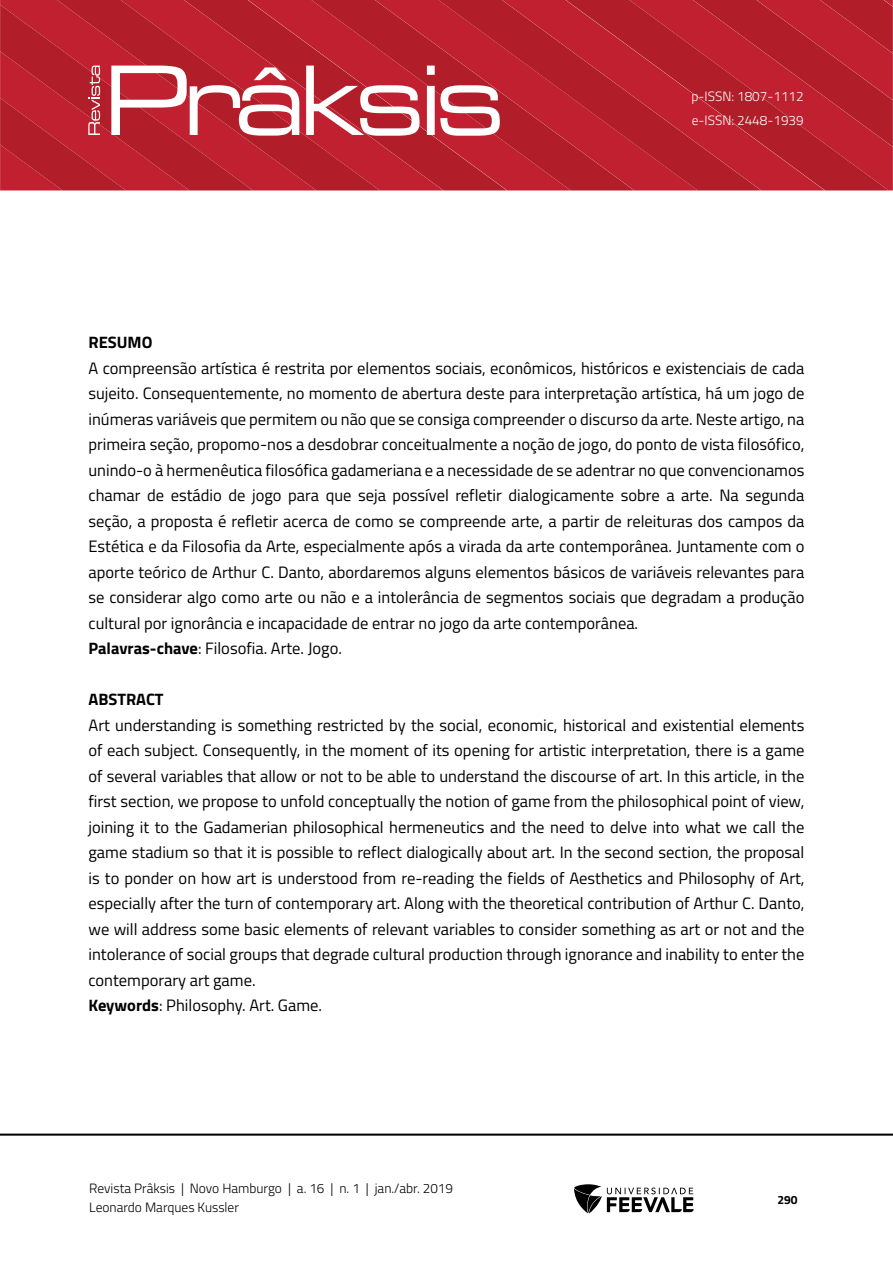
<style>
.page{position:relative;width:893px;height:1263px;background:#fff}
.page>*{position:absolute;margin:0;border:0;box-sizing:border-box;transform-origin:0 0}
.Resumo{font:16.5px/25.5px "Titillium Web";color:#000;text-align:justify}
.Resumo-2{font:700 16.5px "Titillium Web";color:#000}
.t1{font:300 13.5px/19.4px "Titillium Web";color:#000}
.t2{font:300 13.5px/24px "Titillium Web";color:#fff}
.t3{font:700 12px "Titillium Web";color:#000}
.s1{font-weight:700}
</style>
<div class="page">
<svg style="left:0;top:5px;width:56px;height:46px;background:#b7202d"></svg>
<svg style="left:56px;top:0;width:128px;height:51px;background:#b81f2d"></svg>
<svg style="left:184px;top:0;width:127px;height:51px;background:#b8202d"></svg>
<svg style="left:311px;top:0;width:127px;height:51px;background:#b8202d"></svg>
<svg style="left:438px;top:0;width:127px;height:190px;background:#b9202d"></svg>
<svg style="left:565px;top:0;width:324px;height:190px;background:#b8202d"></svg>
<svg style="left:692px;top:0;width:201px;height:147px;background:#b8202d"></svg>
<hr style="left:0;top:1133px;width:893px;height:3px;background:#000">
<svg style="left:574px;top:1184px;width:120px;height:29px"></svg>
<svg style="left:0;top:51px;width:500px;height:139px;background:#c13d48"></svg>
<p class="t2" style="left:691px;top:84px;width:114px">p-ISSN: 1807-1112 e-ISSN: 2448-1939</p>
<p class="Resumo-2" style="left:88px;top:330px;width:66px">RESUMO</p>
<p class="Resumo" style="left:88px;top:354px;width:717px">A compreensão artística é restrita por elementos sociais, econômicos, históricos e existenciais de cada sujeito. Consequentemente, no momento de abertura deste para interpretação artística, há um jogo de inúmeras variáveis que permitem ou não que se consiga compreender o discurso da arte. Neste artigo, na primeira seção, propomo-nos a desdobrar conceitualmente a noção de jogo, do ponto de vista filosófico, unindo-o à hermenêutica filosófica gadameriana e a necessidade de se adentrar no que convencionamos chamar de estádio de jogo para que seja possível refletir dialogicamente sobre a arte. Na segunda seção, a proposta é refletir acerca de como se compreende arte, a partir de releituras dos campos da Estética e da Filosofia da Arte, especialmente após a virada da arte contemporânea. Juntamente com o aporte teórico de Arthur C. Danto, abordaremos alguns elementos básicos de variáveis relevantes para se considerar algo como arte ou não e a intolerância de segmentos sociais que degradam a produção cultural por ignorância e incapacidade de entrar no jogo da arte contemporânea.</p>
<p class="Resumo" style="left:88px;top:635px;width:255px"><span class="s1">Palavras-chave</span>: Filosofia. Arte. Jogo.</p>
<p class="Resumo-2" style="left:88px;top:687px;width:77px">ABSTRACT</p>
<p class="Resumo" style="left:88px;top:711px;width:718px">Art understanding is something restricted by the social, economic, historical and existential elements of each subject. Consequently, in the moment of its opening for artistic interpretation, there is a game of several variables that allow or not to be able to understand the discourse of art. In this article, in the first section, we propose to unfold conceptually the notion of game from the philosophical point of view, joining it to the Gadamerian philosophical hermeneutics and the need to delve into what we call the game stadium so that it is possible to reflect dialogically about art. In the second section, the proposal is to ponder on how art is understood from re-reading the fields of Aesthetics and Philosophy of Art, especially after the turn of contemporary art. Along with the theoretical contribution of Arthur C. Danto, we will address some basic elements of relevant variables to consider something as art or not and the intolerance of social groups that degrade cultural production through ignorance and inability to enter the contemporary art game.</p>
<p class="Resumo" style="left:88px;top:992px;width:235px"><span class="s1">Keywords</span>: Philosophy. Art. Game.</p>
<p class="t1" style="left:89px;top:1177px;width:365px">Revista Prâksis | Novo Hamburgo | a. 16 | n. 1 | jan./abr. 2019<br>Leonardo Marques Kussler</p>
<p class="t3" style="left:777px;top:1190px;width:22px">290</p>
</div>
